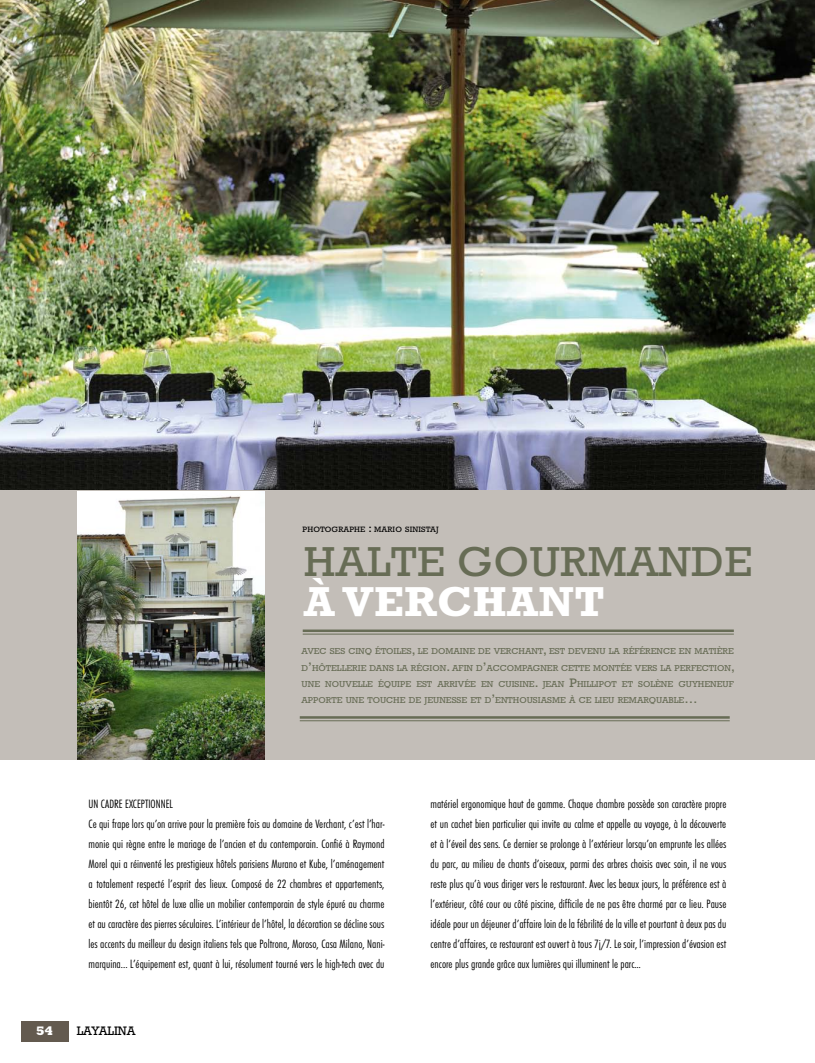
<style>
.page{position:relative;width:815px;height:1063px;background:#fff}
.page>*{position:absolute;margin:0;border:0;box-sizing:border-box;transform-origin:0 0}
.t1{font:42.5px "Rockwell";letter-spacing:.01em;color:#676c55;scale:1.05 1}
.t2{font:700 42.5px "Rockwell";letter-spacing:.01em;color:#fff;scale:1.05 1}
.t3{font:300 condensed 12.5px/20px "Futura T";color:#000}
.t4{font:12.5px "Rockwell";color:#000}
.t5{font:800 12.5px "Rockwell";color:#fff}
.t6{font:8.75px/16.2px "Rockwell";color:#676c55;text-align:justify;scale:1.05 1}
.t7{font:7.88px "Rockwell";letter-spacing:.015em;color:#000;scale:1.05 1}
.s1{font-size:11.25px}
.s2{font-size:12.5px}
</style>
<div class="page">
<img style="left:0;top:0;width:815px;height:490px">
<div style="left:21px;top:1022px;width:48px;height:20px;background:#635a4f"></div>
<div style="left:0;top:490px;width:815px;height:270px;background:#c3beb8"></div>
<img style="left:77px;top:491px;width:187px;height:268px">
<hr style="left:303px;top:630px;width:431px;height:2px;background:#676c55">
<hr style="left:303px;top:634px;width:431px;height:1px;background:#676c55">
<hr style="left:300px;top:716px;width:430px;height:3px;background:#676c55">
<hr style="left:300px;top:720px;width:430px;height:1px;background:#676c55">
<p class="t7" style="left:303px;top:525px;width:131px">PHOTOGRAPHE <span class="s1">:</span> MARIO SINISTAJ</p>
<h1 class="t1" style="left:304px;top:537px;width:428px">HALTE GOURMANDE</h1>
<h1 class="t2" style="left:304px;top:576px;width:288px">À VERCHANT</h1>
<p class="t6" style="left:302px;top:643px;width:414px">AVEC SES CINQ ÉTOILES<span class="s2">,</span> LE DOMAINE DE VERCHANT<span class="s2">,</span> EST DEVENU LA RÉFÉRENCE EN MATIÈRE D<span class="s2">’</span>HÔTELLERIE DANS LA RÉGION<span class="s2">.</span> AFIN D<span class="s2">’</span>ACCOMPAGNER CETTE MONTÉE VERS LA PERFECTION<span class="s2">, </span>UNE NOUVELLE ÉQUIPE EST ARRIVÉE EN CUISINE<span class="s2">.</span> JEAN <span class="s2">P</span>HILLIPOT ET SOLÈNE GUYHENEUF APPORTE UNE TOUCHE DE JEUNESSE ET D<span class="s2">’</span>ENTHOUSIASME À CE LIEU REMARQUABLE<span class="s2">…</span></p>
<p class="t3" style="left:89px;top:794px;width:297px">Un cadre exceptionnel<br>Ce qui frape lors qu’on arrive pour la première fois au domaine de Verchant, c’est l’har&shy;monie qui règne entre le mariage de l’ancien et du contemporain. Confié à Raymond Morel qui a réinventé les prestigieux hôtels parisiens Murano et Kube, l’aménagement a totalement respecté l’esprit des lieux. Composé de 22 chambres et appartements, bientôt 26, cet hôtel de luxe allie un mobilier contemporain de style épuré au charme et au caractère des pierres séculaires. L’intérieur de l’hôtel, la décoration se décline sous les accents du meilleur du design italiens tels que Poltrona, Moroso, Casa Milano, Nani&shy;marquina... L’équipement est, quant à lui, résolument tourné vers le high-tech avec du</p>
<p class="t3" style="left:431px;top:794px;width:297px;text-align:justify">matériel ergonomique haut de gamme. Chaque chambre possède son caractère propre et un cachet bien particulier qui invite au calme et appelle au voyage, à la découverte et à l’éveil des sens. Ce dernier se prolonge à l’extérieur lorsqu’on emprunte les allées du parc, au milieu de chants d’oiseaux, parmi des arbres choisis avec soin, il ne vous reste plus qu’à vous diriger vers le restaurant. Avec les beaux jours, la préférence est à l’extérieur, côté cour ou côté piscine, difficile de ne pas être charmé par ce lieu. Pause idéale pour un déjeuner d’affaire loin de la fébrilité de la ville et pourtant à deux pas du centre d’affaires, ce restaurant est ouvert à tous 7j/7. Le soir, l’impression d’évasion est encore plus grande grâce aux lumières qui illuminent le parc…</p>
<p class="t5" style="left:36px;top:1023px;width:19px">54</p>
<p class="t4" style="left:77px;top:1024px;width:60px">LAYALINA</p>
</div>
